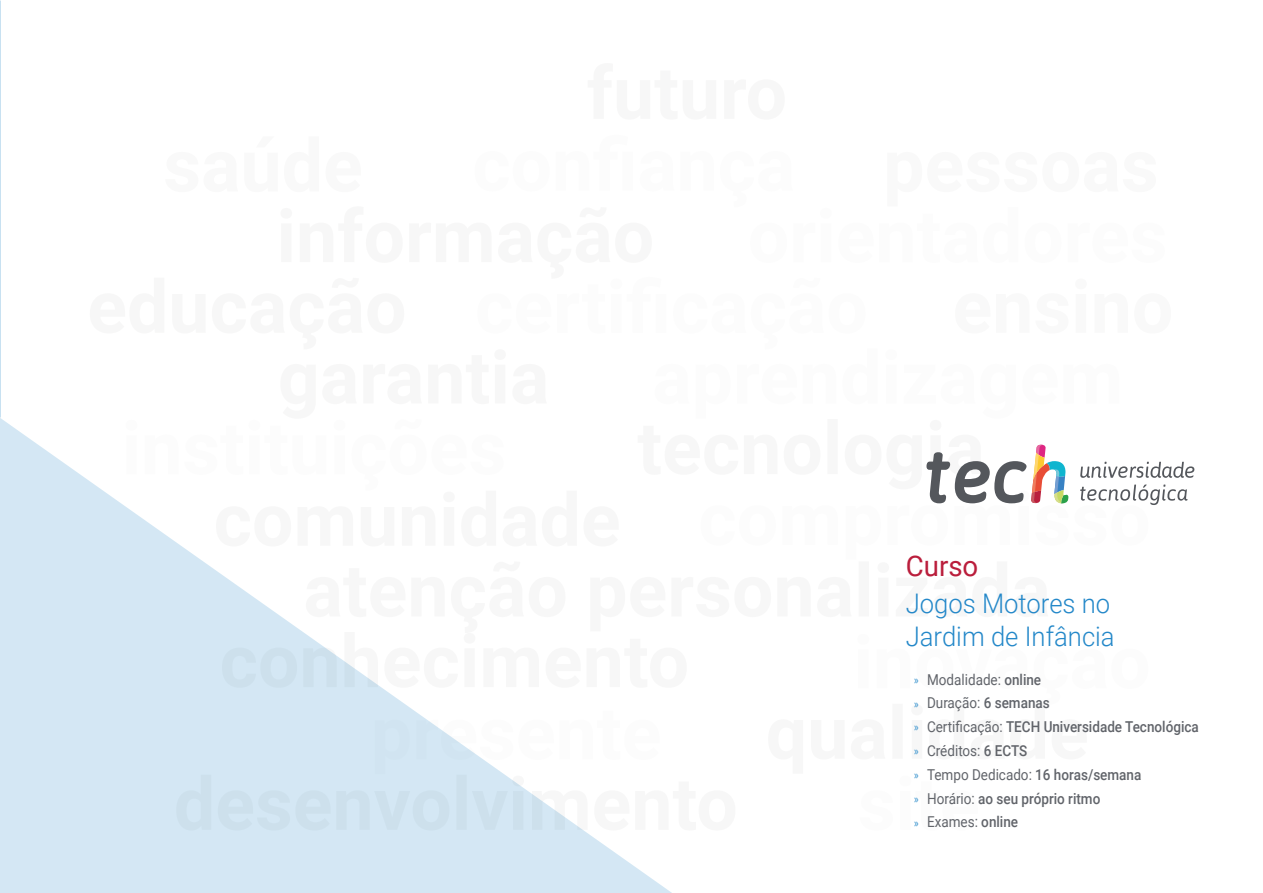
<style>
.page{position:relative;width:1263px;height:893px;background:#fff}
.page>*{position:absolute;margin:0;border:0;box-sizing:border-box;transform-origin:0 0}
.t1{font:28.5px "Roboto";color:#ba1e3c}
.t2{font:300 27px/33px "Roboto";color:#2488c9;scale:.95 1}
.t3{font:500 15px/23.7px "Roboto";color:#61646a;scale:.9 1}
.s1{font-family:"Myriad Pro";font-weight:400;font-size:12px;color:#2488c9}
.s2{font-weight:400}
</style>
<div class="page">
<svg style="left:0;top:418px;width:672px;height:475px;fill:#d4e7f4"></svg>
<svg style="left:90px;top:418px;width:1104px;height:142px"></svg>
<h1 class="t1" style="left:906px;top:546px;width:74px">Curso</h1>
<h2 class="t2" style="left:906px;top:586px;width:221px">Jogos Motores no<br>Jardim de Infância</h2>
<p class="t3" style="left:914px;top:667px;width:318px"><span class="s1">»</span> <span class="s2">Modalidade:</span> online<br><span class="s1">»</span> <span class="s2">Duração:</span> 6 semanas<br><span class="s1">»</span> <span class="s2">Certificação:</span> TECH Universidade Tecnológica <span class="s1">»</span> <span class="s2">Créditos:</span> 6 ECTS<br><span class="s1">»</span> <span class="s2">Tempo Dedicado:</span> 16 horas/semana<br><span class="s1">»</span> <span class="s2">Horário:</span> ao seu próprio ritmo<br><span class="s1">»</span> <span class="s2">Exames:</span> online</p>
</div>
